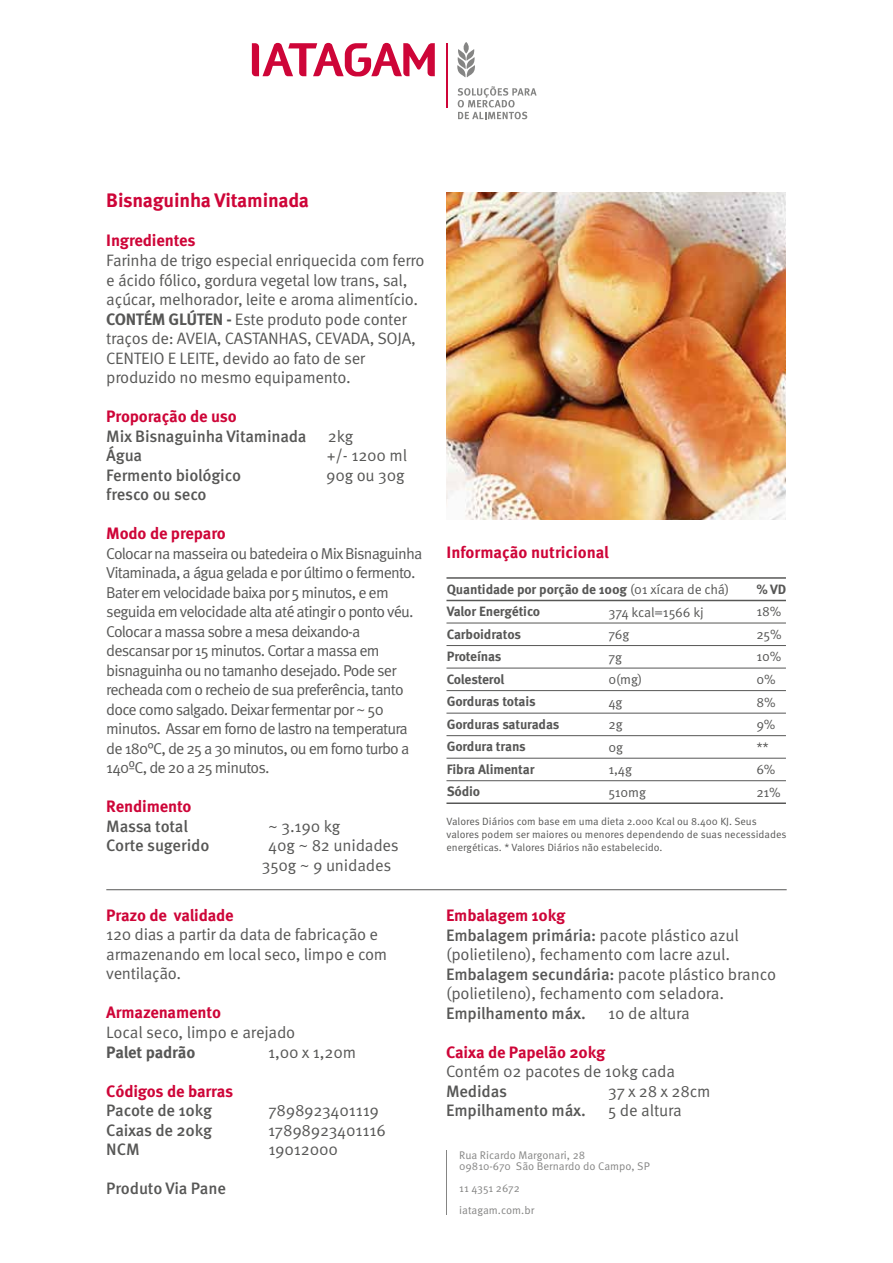
<style>
.page{position:relative;width:893px;height:1263px;background:#fff}
.page>*{position:absolute;margin:0;border:0;box-sizing:border-box;transform-origin:0 0}
.t1{font:700 19.5px "Meta Pro";letter-spacing:-.01em;color:#ce0538}
.t2{font:16.5px/19.5px "Meta Pro";letter-spacing:-.02em;color:#575756}
.t3{font:500 16.5px "Meta Pro";letter-spacing:-.01em;color:#575756}
.t4{font:700 16.5px "Meta Pro";letter-spacing:-.01em;color:#ce0538}
.t5{font:700 16.5px "Meta Pro";letter-spacing:-.015em;color:#575756}
.t6{font:15.75px/19.5px "Meta Pro";letter-spacing:-.05em;color:#575756}
.t7{font:700 13.5px/22.5px "Meta Pro";letter-spacing:-.01em;color:#575756}
.t8{font:13.5px/22.5px "Meta Pro";letter-spacing:-.01em;color:#575756}
.t9{font:11.1px/11.1px "Meta Pro";color:#858584}
.t10{font:10.5px/12.6px "Meta Pro";color:#575756}
.s1{font-weight:700}
.s2{font-weight:400}
.s3{font-weight:700;color:#ce0538}
.s4{font-weight:500}
</style>
<div class="page">
<hr style="left:446px;top:1151px;width:1px;height:64px;background:#858584">
<svg style="left:252px;top:43px;width:183px;height:33px"></svg>
<hr style="left:446px;top:43px;width:1px;height:64px;background:#ce0538">
<svg style="left:457px;top:42px;width:18px;height:35px"></svg>
<svg style="left:458px;top:86px;width:79px;height:33px"></svg>
<hr style="left:446px;top:600px;width:340px;height:1px;background:#575756">
<hr style="left:446px;top:577px;width:340px;height:2px;background:#575756">
<hr style="left:446px;top:623px;width:340px;height:1px;background:#575756">
<hr style="left:446px;top:645px;width:340px;height:1px;background:#575756">
<hr style="left:446px;top:668px;width:340px;height:1px;background:#575756">
<hr style="left:446px;top:690px;width:340px;height:1px;background:#575756">
<hr style="left:446px;top:713px;width:340px;height:1px;background:#575756">
<hr style="left:446px;top:735px;width:340px;height:1px;background:#575756">
<hr style="left:446px;top:758px;width:340px;height:1px;background:#575756">
<hr style="left:446px;top:780px;width:340px;height:1px;background:#575756">
<hr style="left:446px;top:802px;width:340px;height:2px;background:#575756">
<hr style="left:106px;top:889px;width:681px;height:1px;background:#575756">
<img style="left:446px;top:192px;width:340px;height:328px">
<p class="t1" style="left:106px;top:188px;width:204px">Bisnaguinha Vitaminada</p>
<p class="t4" style="left:106px;top:230px;width:91px">Ingredientes</p>
<p class="t2" style="left:106px;top:251px;width:320px">Farinha de trigo especial enriquecida com ferro e ácido fólico, gordura vegetal low trans, sal, açúcar, melhorador, leite e aroma alimentício.<br><span class="s1">CONTÉM GLÚTEN -</span> Este produto pode conter traços de: AVEIA, CASTANHAS, CEVADA, SOJA, CENTEIO E LEITE, devido ao fato de ser produzido no mesmo equipamento.</p>
<p class="t4" style="left:106px;top:406px;width:132px">Proporação de uso</p>
<p class="t3" style="left:106px;top:425px;width:202px">Mix Bisnaguinha Vitaminada</p>
<p class="t2" style="left:328px;top:427px;width:27px">2kg</p>
<p class="t3" style="left:106px;top:445px;width:37px">Água</p>
<p class="t2" style="left:327px;top:446px;width:82px">+/- 1200 ml</p>
<p class="t3" style="left:106px;top:464px;width:136px">Fermento biológico</p>
<p class="t2" style="left:326px;top:466px;width:80px">90g ou 30g</p>
<p class="t3" style="left:106px;top:484px;width:102px">fresco ou seco</p>
<p class="t4" style="left:106px;top:523px;width:121px">Modo de preparo</p>
<p class="t6" style="left:106px;top:544px;width:318px">Colocar na masseira ou batedeira o Mix Bisnaguinha Vitaminada, a água gelada e por último o fermento.<br>Bater em velocidade baixa por 5 minutos, e em seguida em velocidade alta até atingir o ponto véu.<br>Colocar a massa sobre a mesa deixando-a descansar por 15 minutos. Cortar a massa em bisnaguinha ou no tamanho desejado. Pode ser recheada com o recheio de sua preferência, tanto doce como salgado. Deixar fermentar por ~ 50 minutos. Assar em forno de lastro na temperatura de 180°C, de 25 a 30 minutos, ou em forno turbo a 140ºC, de 20 a 25 minutos.</p>
<p class="t4" style="left:106px;top:796px;width:87px">Rendimento</p>
<p class="t3" style="left:106px;top:815px;width:83px">Massa total</p>
<p class="t2" style="left:268px;top:817px;width:73px">~ 3.190 kg</p>
<p class="t3" style="left:106px;top:835px;width:105px">Corte sugerido</p>
<p class="t2" style="left:262px;top:836px;width:138px;text-align:center">40g ~ 82 unidades<br>350g ~ 9 unidades</p>
<p class="t4" style="left:106px;top:905px;width:129px">Prazo de validade</p>
<p class="t2" style="left:106px;top:925px;width:282px">120 dias a partir da data de fabricação e armazenando em local seco, limpo e com ventilação.</p>
<p class="t4" style="left:106px;top:1002px;width:116px">Armazenamento</p>
<p class="t2" style="left:106px;top:1023px;width:191px">Local seco, limpo e arejado</p>
<p class="t5" style="left:106px;top:1041px;width:91px">Palet padrão</p>
<p class="t2" style="left:268px;top:1042px;width:89px">1,00 x 1,20m</p>
<p class="t4" style="left:106px;top:1080px;width:128px">Códigos de barras</p>
<p class="t3" style="left:106px;top:1100px;width:107px">Pacote de 10kg</p>
<p class="t2" style="left:268px;top:1101px;width:112px">7898923401119</p>
<p class="t3" style="left:106px;top:1119px;width:107px">Caixas de 20kg</p>
<p class="t2" style="left:268px;top:1120px;width:119px">17898923401116</p>
<p class="t3" style="left:106px;top:1139px;width:35px">NCM</p>
<p class="t2" style="left:268px;top:1140px;width:71px">19012000</p>
<p class="t3" style="left:106px;top:1178px;width:121px">Produto Via Pane</p>
<p class="t4" style="left:446px;top:542px;width:164px">Informação nutricional</p>
<p class="t7" style="left:447px;top:578px;width:284px">Quantidade por porção de 100g <span class="s2">(01 xícara de chá)<br></span>Valor Energético<br>Carboidratos<br>Proteínas<br>Colesterol<br>Gorduras totais<br>Gorduras saturadas<br>Gordura trans<br>Fibra Alimentar<br>Sódio</p>
<p class="t7" style="left:756px;top:578px;width:32px">% VD</p>
<p class="t8" style="left:608px;top:601px;width:97px">374 kcal=1566 kj<br>76g<br>7g<br>0(mg)<br>4g<br>2g<br>0g<br>1,4g<br>510mg</p>
<p class="t10" style="left:446px;top:816px;width:341px">Valores Diários com base em uma dieta 2.000 Kcal ou 8.400 KJ. Seus valores podem ser maiores ou menores dependendo de suas necessidades energéticas. * Valores Diários não estabelecido.</p>
<p class="t8" style="left:756px;top:601px;width:27px">18%<br>25%<br>10%<br>0%<br>8%<br>9% **<br>6%<br>21%</p>
<p class="t2" style="left:446px;top:906px;width:331px"><span class="s3">Embalagem 10kg<br></span><span class="s4">Embalagem primária:</span> pacote plástico azul (polietileno), fechamento com lacre azul.<br><span class="s4">Embalagem secundária:</span> pacote plástico branco (polietileno), fechamento com seladora.</p>
<p class="t3" style="left:446px;top:1002px;width:141px">Empilhamento máx.</p>
<p class="t2" style="left:608px;top:1003px;width:83px">10 de altura</p>
<p class="t4" style="left:446px;top:1041px;width:161px">Caixa de Papelão 20kg</p>
<p class="t2" style="left:446px;top:1062px;width:230px">Contém 02 pacotes de 10kg cada</p>
<p class="t3" style="left:446px;top:1080px;width:62px">Medidas</p>
<p class="t2" style="left:608px;top:1081px;width:104px">37 x 28 x 28cm</p>
<p class="t3" style="left:446px;top:1100px;width:141px">Empilhamento máx.</p>
<p class="t2" style="left:608px;top:1101px;width:75px">5 de altura</p>
<p class="t9" style="left:459px;top:1150px;width:192px">Rua Ricardo Margonari, 28<br>09810-670 São Bernardo do Campo, SP</p>
<p class="t9" style="left:459px;top:1178px;width:77px;line-height:22.2px">11 4351 2672 iatagam.com.br</p>
</div>
